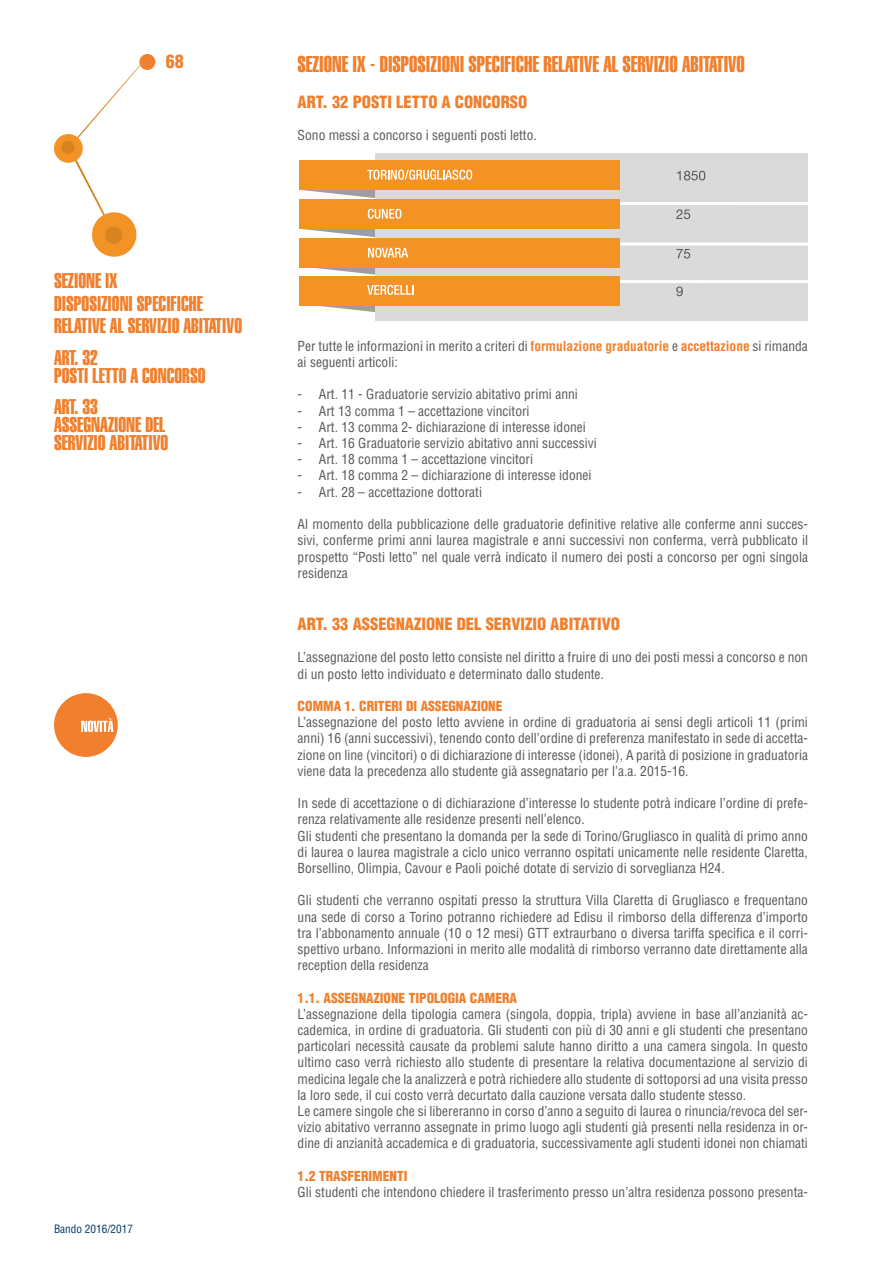
<style>
.page{position:relative;width:893px;height:1263px;background:#fff}
.page>*{position:absolute;margin:0;border:0;box-sizing:border-box;transform-origin:0 0}
.t1{font:22.5px "Helvetica Extra Compressed";color:#f0802d}
.t2{font:21px/18px "Helvetica Extra Compressed";color:#f0802d}
.t3{font:900 condensed 18px "Helvetica";color:#f0802d}
.t4{font:900 condensed 16.5px "Helvetica";color:#f0802d}
.t5{font:condensed 13.5px/16.2px "Helvetica";color:#575756}
.t6{font:900 condensed 13.5px "Helvetica";color:#f0802d}
.t7{font:condensed 11.25px "Helvetica";color:#003b62}
.s1{font-weight:700;color:#f0802d}
</style>
<div class="page">
<div style="left:54px;top:134px;width:29px;height:29px;background:#f39325;border-radius:50%"></div>
<div style="left:61px;top:141px;width:14px;height:13px;background:#d78420;border-radius:50%"></div>
<svg style="left:68px;top:65px;width:72px;height:192px"></svg>
<div style="left:139px;top:54px;width:16px;height:16px;background:#f0802d;border-radius:50%"></div>
<div style="left:54px;top:693px;width:64px;height:64px;background:#f0802d;border-radius:50%"></div>
<svg style="left:81px;top:718px;width:33px;height:14px"></svg>
<svg style="left:316px;top:268px;width:59px;height:7px"></svg>
<svg style="left:299px;top:305px;width:76px;height:7px"></svg>
<svg style="left:303px;top:190px;width:72px;height:8px"></svg>
<svg style="left:303px;top:229px;width:72px;height:8px"></svg>
<div style="left:375px;top:154px;width:432px;height:167px;background:#dadada"></div>
<div style="left:299px;top:161px;width:321px;height:29px;background:#f39325"></div>
<svg style="left:367px;top:170px;width:105px;height:10px"></svg>
<svg style="left:677px;top:171px;width:28px;height:9px"></svg>
<svg style="left:620px;top:242px;width:188px;height:4px"></svg>
<svg style="left:676px;top:209px;width:14px;height:10px"></svg>
<hr style="left:365px;top:280px;width:443px;height:3px;background:#fff">
<svg style="left:676px;top:249px;width:14px;height:10px"></svg>
<svg style="left:676px;top:286px;width:7px;height:10px"></svg>
<hr style="left:365px;top:202px;width:443px;height:3px;background:#fff">
<div style="left:299px;top:200px;width:321px;height:29px;background:#f39325"></div>
<svg style="left:368px;top:209px;width:33px;height:10px"></svg>
<div style="left:299px;top:239px;width:321px;height:29px;background:#f39325"></div>
<svg style="left:368px;top:248px;width:40px;height:10px"></svg>
<div style="left:299px;top:276px;width:321px;height:29px;background:#f39325"></div>
<svg style="left:367px;top:285px;width:47px;height:10px"></svg>
<h3 class="t3" style="left:166px;top:50px;width:19px">68</h3>
<h2 class="t2" style="left:54px;top:269px;width:190px;line-height:22.5px">SEZIONE IX<br>DISPOSIZIONI SPECIFICHE<br>RELATIVE AL SERVIZIO ABITATIVO</h2>
<h2 class="t2" style="left:54px;top:348px;width:153px">ART. 32<br>POSTI LETTO A CONCORSO</h2>
<h2 class="t2" style="left:54px;top:398px;width:116px">ART. 33<br>ASSEGNAZIONE DEL<br>SERVIZIO ABITATIVO</h2>
<p class="t7" style="left:54px;top:1222px;width:81px">Bando 2016/2017</p>
<h1 class="t1" style="left:298px;top:50px;width:449px">SEZIONE IX - DISPOSIZIONI SPECIFICHE RELATIVE AL SERVIZIO ABITATIVO</h1>
<p class="t4" style="left:298px;top:91px;width:231px">ART. 32 POSTI LETTO A CONCORSO</p>
<p class="t5" style="left:298px;top:127px;width:241px">Sono messi a concorso i seguenti posti letto.</p>
<p class="t5" style="left:298px;top:338px;width:512px">Per tutte le informazioni in merito a criteri di <span class="s1">formulazione graduatorie</span> e <span class="s1">accettazione</span> si rimanda ai seguenti articoli:</p>
<p class="t5" style="left:298px;top:386px;width:282px">- Art. 11 - Graduatorie servizio abitativo primi anni</p>
<p class="t5" style="left:298px;top:403px;width:233px">- Art 13 comma 1 – accettazione vincitori</p>
<p class="t5" style="left:298px;top:419px;width:290px">- Art. 13 comma 2- dichiarazione di interesse idonei</p>
<p class="t5" style="left:298px;top:435px;width:301px">- Art. 16 Graduatorie servizio abitativo anni successivi</p>
<p class="t5" style="left:298px;top:451px;width:237px">- Art. 18 comma 1 – accettazione vincitori</p>
<p class="t5" style="left:298px;top:467px;width:295px">- Art. 18 comma 2 – dichiarazione di interesse idonei</p>
<p class="t5" style="left:298px;top:484px;width:186px">- Art. 28 – accettazione dottorati</p>
<p class="t5" style="left:298px;top:516px;width:512px;text-align:justify">Al momento della pubblicazione delle graduatorie definitive relative alle conferme anni succes&shy;sivi, conferme primi anni laurea magistrale e anni successivi non conferma, verrà pubblicato il prospetto “Posti letto” nel quale verrà indicato il numero dei posti a concorso per ogni singola residenza</p>
<p class="t4" style="left:298px;top:613px;width:324px">ART. 33 ASSEGNAZIONE DEL SERVIZIO ABITATIVO</p>
<p class="t5" style="left:298px;top:649px;width:512px">L’assegnazione del posto letto consiste nel diritto a fruire di uno dei posti messi a concorso e non di un posto letto individuato e determinato dallo studente.</p>
<p class="t6" style="left:298px;top:697px;width:206px">COMMA 1. CRITERI DI ASSEGNAZIONE</p>
<p class="t5" style="left:298px;top:714px;width:512px;text-align:justify">L’assegnazione del posto letto avviene in ordine di graduatoria ai sensi degli articoli 11 (primi anni) 16 (anni successivi), tenendo conto dell’ordine di preferenza manifestato in sede di accetta&shy;zione on line (vincitori) o di dichiarazione di interesse (idonei), A parità di posizione in graduatoria viene data la precedenza allo studente già assegnatario per l’a.a. 2015-16.</p>
<p class="t5" style="left:298px;top:795px;width:512px">In sede di accettazione o di dichiarazione d’interesse lo studente potrà indicare l’ordine di prefe&shy;renza relativamente alle residenze presenti nell’elenco.<br>Gli studenti che presentano la domanda per la sede di Torino/Grugliasco in qualità di primo anno di laurea o laurea magistrale a ciclo unico verranno ospitati unicamente nelle residente Claretta, Borsellino, Olimpia, Cavour e Paoli poiché dotate di servizio di sorveglianza H24.</p>
<p class="t5" style="left:298px;top:892px;width:512px;text-align:justify">Gli studenti che verranno ospitati presso la struttura Villa Claretta di Grugliasco e frequentano una sede di corso a Torino potranno richiedere ad Edisu il rimborso della differenza d’importo tra l’abbonamento annuale (10 o 12 mesi) GTT extraurbano o diversa tariffa specifica e il corri&shy;spettivo urbano. Informazioni in merito alle modalità di rimborso verranno date direttamente alla reception della residenza</p>
<p class="t6" style="left:298px;top:989px;width:221px">1.1. ASSEGNAZIONE TIPOLOGIA CAMERA</p>
<p class="t5" style="left:298px;top:1006px;width:512px">L’assegnazione della tipologia camera (singola, doppia, tripla) avviene in base all’anzianità ac&shy;cademica, in ordine di graduatoria. Gli studenti con più di 30 anni e gli studenti che presentano particolari necessità causate da problemi salute hanno diritto a una camera singola. In questo ultimo caso verrà richiesto allo studente di presentare la relativa documentazione al servizio di medicina legale che la analizzerà e potrà richiedere allo studente di sottoporsi ad una visita presso la loro sede, il cui costo verrà decurtato dalla cauzione versata dallo studente stesso.<br>Le camere singole che si libereranno in corso d’anno a seguito di laurea o rinuncia/revoca del ser&shy;vizio abitativo verranno assegnate in primo luogo agli studenti già presenti nella residenza in or&shy;dine di anzianità accademica e di graduatoria, successivamente agli studenti idonei non chiamati</p>
<p class="t6" style="left:298px;top:1167px;width:111px">1.2 TRASFERIMENTI</p>
<p class="t5" style="left:298px;top:1184px;width:512px">Gli studenti che intendono chiedere il trasferimento presso un’altra residenza possono presenta-</p>
</div>
